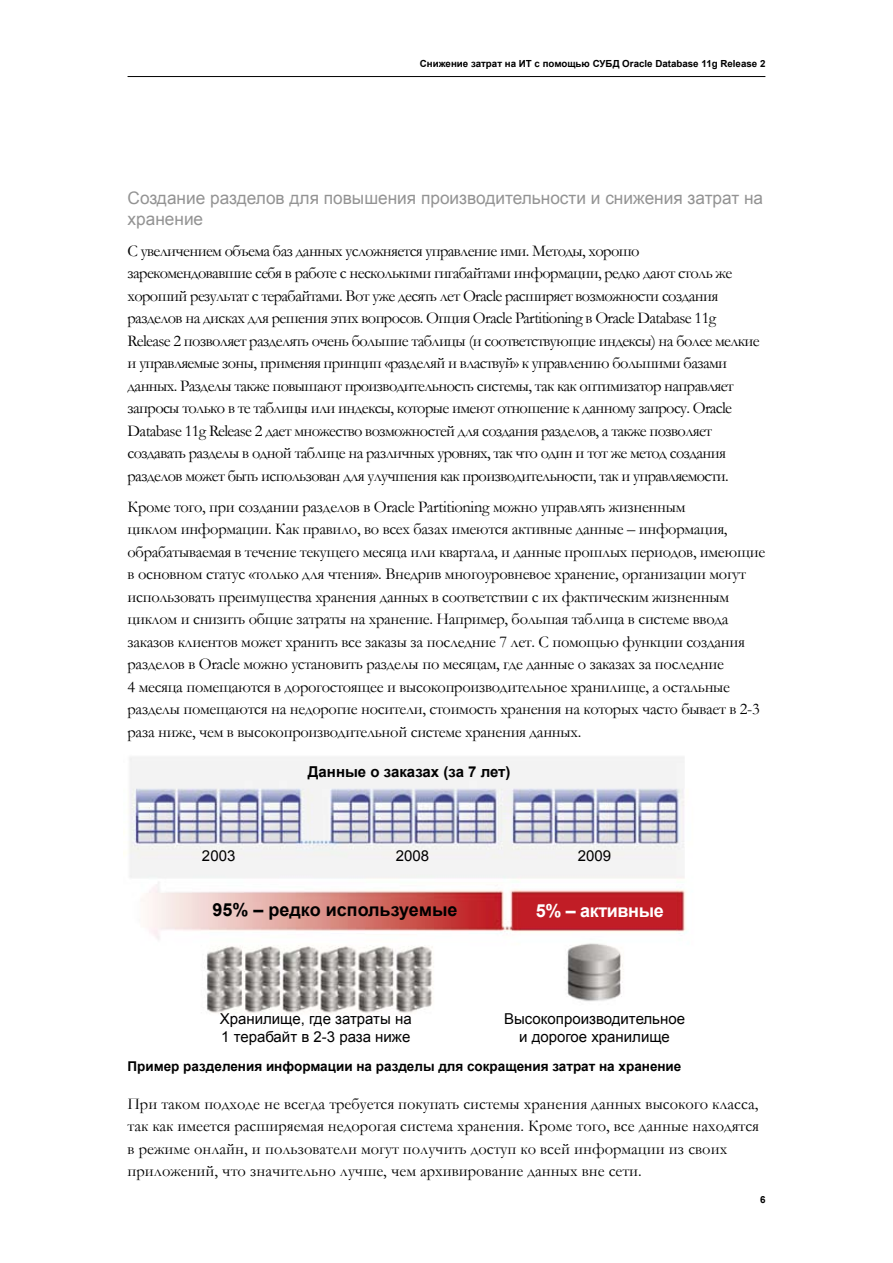
<style>
.page{position:relative;width:893px;height:1263px;background:#fff}
.page>*{position:absolute;margin:0;border:0;box-sizing:border-box;transform-origin:0 0}
.t1{font:700 18px "Arial";color:#000}
.t2{font:700 18px "Arial";letter-spacing:-.02em;color:#fff}
.t3{font:17.25px/20.7px "Arial";color:#939393}
.t4{font:16.5px/22.5px "Garamond";letter-spacing:-.04em;color:#000}
.t5{font:16.5px/22.5px "Garamond";letter-spacing:-.02em;color:#000}
.t6{font:16.5px/22.5px "Garamond";color:#000}
.t7{font:15px/18px "Arial";color:#000}
.t8{font:700 15px "Arial";color:#000}
.t9{font:700 13.5px "Arial";color:#000}
.t10{font:700 9.75px "Arial";color:#000}
</style>
<div class="page">
<hr style="left:128px;top:76px;width:637px;height:1px;background:#000">
<img style="left:123px;top:757px;width:564px;height:257px">
<p class="t10" style="left:420px;top:57px;width:347px">Снижение затрат на ИТ с помощью СУБД Oracle Database 11g Release 2</p>
<p class="t3" style="left:128px;top:188px;width:637px">Создание разделов для повышения производительности и снижения затрат на хранение</p>
<p class="t4" style="left:128px;top:239px;width:634px">С увеличением объема баз данных усложняется управление ими. Методы, хорошо зарекомендовавшие себя в работе с несколькими гигабайтами информации, редко дают столь же хороший результат с терабайтами. Вот уже десять лет Oracle расширяет возможности создания разделов на дисках для решения этих вопросов. Опция Oracle Partitioning в Oracle Database 11g Release 2 позволяет разделять очень большие таблицы (и соответствующие индексы) на более мелкие и управляемые зоны, применяя принцип «разделяй и властвуй» к управлению большими базами данных. Разделы также повышают производительность системы, так как оптимизатор направляет запросы только в те таблицы или индексы, которые имеют отношение к данному запросу. Oracle Database 11g Release 2 дает множество возможностей для создания разделов, а также позволяет создавать разделы в одной таблице на различных уровнях, так что один и тот же метод создания разделов может быть использован для улучшения как производительности, так и управляемости.</p>
<p class="t5" style="left:128px;top:495px;width:639px">Кроме того, при создании разделов в Oracle Partitioning можно управлять жизненным<br>циклом информации. Как правило, во всех базах имеются активные данные – информация, обрабатываемая в течение текущего месяца или квартала, и данные прошлых периодов, имеющие в основном статус «только для чтения». Внедрив многоуровневое хранение, организации могут использовать преимущества хранения данных в соответствии с их фактическим жизненным циклом и снизить общие затраты на хранение. Например, большая таблица в системе ввода заказов клиентов может хранить все заказы за последние 7 лет. С помощью функции создания разделов в Oracle можно установить разделы по месяцам, где данные о заказах за последние<br>4 месяца помещаются в дорогостоящее и высокопроизводительное хранилище, а остальные разделы помещаются на недорогие носители, стоимость хранения на которых часто бывает в 2-3 раза ниже, чем в высокопроизводительной системе хранения данных.</p>
<p class="t8" style="left:308px;top:761px;width:204px">Данные о заказах (за 7 лет)</p>
<p class="t7" style="left:202px;top:847px;width:35px">2003</p>
<p class="t7" style="left:396px;top:847px;width:35px">2008</p>
<p class="t7" style="left:578px;top:847px;width:35px">2009</p>
<p class="t1" style="left:212px;top:898px;width:246px">95% – редко используемые</p>
<p class="t2" style="left:536px;top:899px;width:129px">5% – активные</p>
<p class="t7" style="left:220px;top:1010px;width:193px">Хранилище, где затраты на<br>1 терабайт в 2-3 раза ниже</p>
<p class="t7" style="left:504px;top:1010px;width:182px;text-align:center">Высокопроизводительное и дорогое хранилище</p>
<p class="t9" style="left:128px;top:1057px;width:555px">Пример разделения информации на разделы для сокращения затрат на хранение</p>
<p class="t6" style="left:128px;top:1092px;width:633px">При таком подходе не всегда требуется покупать системы хранения данных высокого класса, так как имеется расширяемая недорогая система хранения. Кроме того, все данные находятся в режиме онлайн, и пользователи могут получить доступ ко всей информации из своих приложений, что значительно лучше, чем архивирование данных вне сети.</p>
<p class="t10" style="left:760px;top:1193px;width:7px">6</p>
</div>
